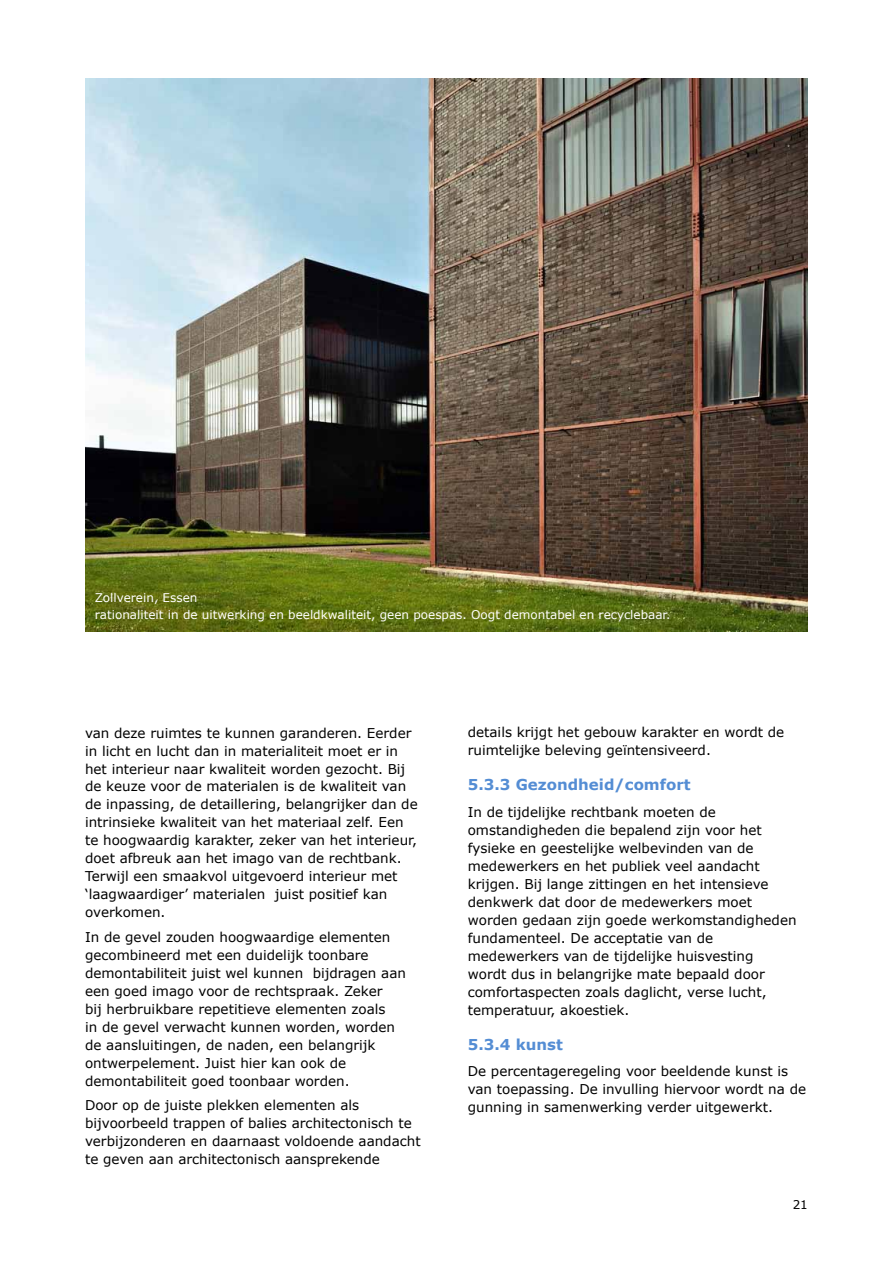
<style>
.page{position:relative;width:893px;height:1263px;background:#fff}
.page>*{position:absolute;margin:0;border:0;box-sizing:border-box;transform-origin:0 0}
.t1{font:700 15px "Verdana";color:#548dd4}
.t2{font:13.5px/18px "Verdana";color:#000}
.t3{font:12px/16.5px "Verdana";color:#fff}
.t4{font:12px "Verdana";color:#000}
</style>
<div class="page">
<img style="left:85px;top:79px;width:723px;height:552px">
<p class="t3" style="left:95px;top:590px;width:577px">Zollverein, Essen<br>rationaliteit in de uitwerking en beeldkwaliteit, geen poespas. Oogt demontabel en recyclebaar.</p>
<p class="t2" style="left:85px;top:724px;width:334px">van deze ruimtes te kunnen garanderen. Eerder in licht en lucht dan in materialiteit moet er in het interieur naar kwaliteit worden gezocht. Bij de keuze voor de materialen is de kwaliteit van de inpassing, de detaillering, belangrijker dan de intrinsieke kwaliteit van het materiaal zelf. Een te hoogwaardig karakter, zeker van het interieur, doet afbreuk aan het imago van de rechtbank.<br>Terwijl een smaakvol uitgevoerd interieur met ‘laagwaardiger’ materialen juist positief kan overkomen.</p>
<p class="t2" style="left:85px;top:928px;width:322px">In de gevel zouden hoogwaardige elementen gecombineerd met een duidelijk toonbare demontabiliteit juist wel kunnen bijdragen aan een goed imago voor de rechtspraak. Zeker<br>bij herbruikbare repetitieve elementen zoals<br>in de gevel verwacht kunnen worden, worden de aansluitingen, de naden, een belangrijk ontwerpelement. Juist hier kan ook de demontabiliteit goed toonbaar worden.</p>
<p class="t2" style="left:85px;top:1096px;width:337px">Door op de juiste plekken elementen als bijvoorbeeld trappen of balies architectonisch te verbijzonderen en daarnaast voldoende aandacht te geven aan architectonisch aansprekende</p>
<p class="t2" style="left:468px;top:724px;width:318px">details krijgt het gebouw karakter en wordt de ruimtelijke beleving geïntensiveerd.</p>
<p class="t1" style="left:468px;top:775px;width:225px">5.3.3 Gezondheid/comfort</p>
<p class="t2" style="left:468px;top:803px;width:330px">In de tijdelijke rechtbank moeten de omstandigheden die bepalend zijn voor het fysieke en geestelijke welbevinden van de medewerkers en het publiek veel aandacht krijgen. Bij lange zittingen en het intensieve denkwerk dat door de medewerkers moet worden gedaan zijn goede werkomstandigheden fundamenteel. De acceptatie van de medewerkers van de tijdelijke huisvesting<br>wordt dus in belangrijke mate bepaald door comfortaspecten zoals daglicht, verse lucht, temperatuur, akoestiek.</p>
<p class="t1" style="left:468px;top:1035px;width:97px">5.3.4 kunst</p>
<p class="t2" style="left:468px;top:1063px;width:340px">De percentageregeling voor beeldende kunst is van toepassing. De invulling hiervoor wordt na de gunning in samenwerking verder uitgewerkt.</p>
<p class="t4" style="left:793px;top:1197px;width:17px">21</p>
</div>
